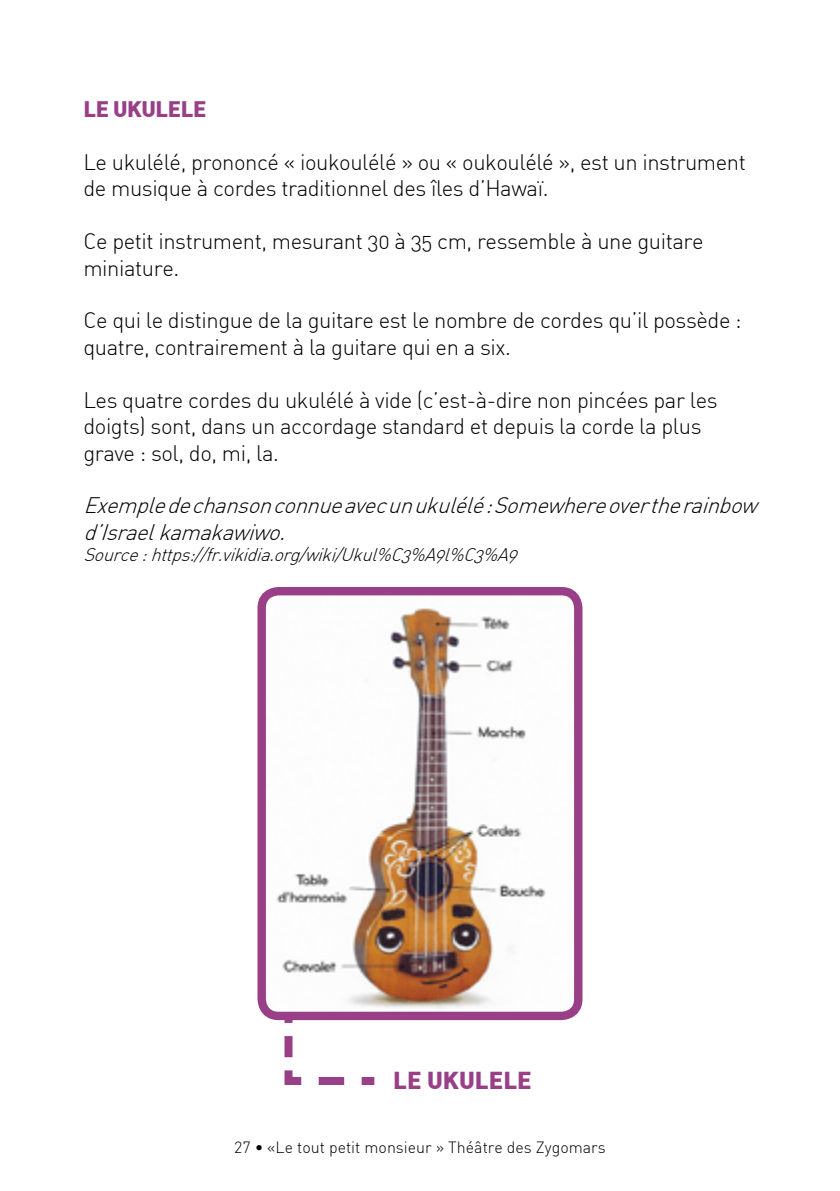
<style>
.page{position:relative;width:840px;height:1191px;background:#fff}
.page>*{position:absolute;margin:0;border:0;box-sizing:border-box;transform-origin:0 0}
.t1{font:900 24px "DIN";color:#993f87}
.t2{font:300 22px/26.4px "DIN Alternate";letter-spacing:-.02em;color:#000}
.t3{font:italic 300 22px/26.4px "DIN Alternate";color:#000}
.t4{font:900 22px "DIN";letter-spacing:-.02em;color:#993f87}
.t5{font:italic 300 18px "DIN Alternate";color:#000}
.t6{font:300 16px "DIN";color:#000}
</style>
<div class="page">
<img style="left:266px;top:596px;width:307px;height:415px">
<div style="left:257px;top:587px;width:325px;height:433px;border:8px solid #993f87;border-radius:17px"></div>
<svg style="left:280px;top:1004px;width:102px;height:81px"></svg>
<p class="t4" style="left:83px;top:94px;width:124px">LE UKULELE</p>
<p class="t2" style="left:83px;top:149px;width:663px">Le ukulélé, prononcé « ioukoulélé » ou « oukoulélé », est un instrument de musique à cordes traditionnel des îles d’Hawaï.</p>
<p class="t2" style="left:83px;top:228px;width:621px">Ce petit instrument, mesurant 30 à 35 cm, ressemble à une guitare miniature.</p>
<p class="t2" style="left:83px;top:307px;width:659px">Ce qui le distingue de la guitare est le nombre de cordes qu’il possède : quatre, contrairement à la guitare qui en a six.</p>
<p class="t2" style="left:83px;top:386px;width:635px">Les quatre cordes du ukulélé à vide (c’est-à-dire non pincées par les doigts) sont, dans un accordage standard et depuis la corde la plus grave : sol, do, mi, la.</p>
<p class="t3" style="left:83px;top:492px;width:682px">Exempledechansonconnueavecunukulélé:Somewhereovertherainbow d’Israelkamakawiwo.</p>
<p class="t5" style="left:83px;top:544px;width:441px">Source:https://fr.vikidia.org/wiki/Ukul%C3%A9l%C3%A9</p>
<p class="t1" style="left:393px;top:1064px;width:140px">LE UKULELE</p>
<p class="t6" style="left:234px;top:1137px;width:373px">27 • «Le tout petit monsieur » Théâtre des Zygomars</p>
</div>
